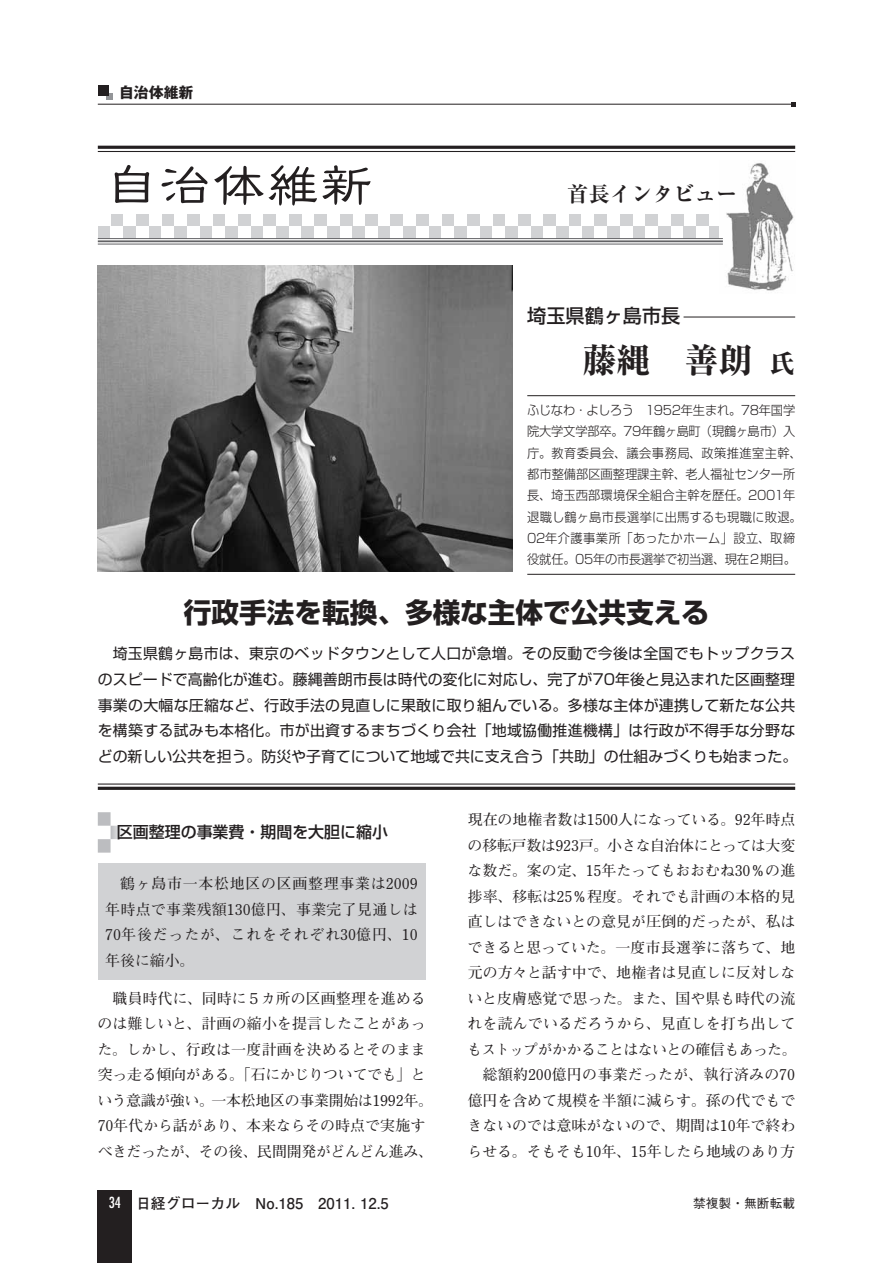
<style>
.page{position:relative;width:893px;height:1263px;background:#fff}
.page>*{position:absolute;margin:0;border:0;box-sizing:border-box;transform-origin:0 0}
.t1{font:51px "Likurei Std";letter-spacing:.05em;color:#231f20}
.t2{font:800 34.05px "Ryumin Pro";color:#231f20}
.t3{font:700 27.6px "Shin Go Pro";color:#231f20}
.t4{font:700 expanded 21.3px "Ryumin Pro";color:#231f20}
.t5{font:500 19.2px "Shin Go Pro";color:#231f20}
.t6{font:500 15.9px "Shin Go Pro";color:#231f20}
.t7{font:700 14.85px/25.5px "Futo Min A101 Pro";color:#231f20;text-align:justify}
.t8{font:14.85px/25.5px "Shin Go Pro";letter-spacing:.02em;color:#231f20}
.t9{font:700 14.85px "Futo Go B101 Pro";color:#231f20}
.t10{font:700 14.85px "Gothic MB101 Pro";color:#231f20}
.t11{font:300 12.75px/21.3px "Shin Go Pro";color:#231f20;scale:.96 1}
.t12{font:500 12.75px "Gothic BBB Pro";color:#231f20}
.s1{font-size:25.5px}
.s2{font-family:"Futura Std";font-weight:400;font-stretch:condensed;color:#fff}
</style>
<div class="page">
<hr style="left:98px;top:104px;width:697px;height:1px;background:#231f20">
<svg style="left:791px;top:102px;width:4px;height:4px"></svg>
<div style="left:106px;top:94px;width:7px;height:6px;background:#939598"></div>
<div style="left:98px;top:85px;width:10px;height:11px;background:#231f20"></div>
<div style="left:98px;top:1191px;width:34px;height:72px;background:#231f20"></div>
<div style="left:98px;top:812px;width:13px;height:14px;background:#bcbdc0"></div>
<div style="left:98px;top:839px;width:13px;height:14px;background:#bcbdc0"></div>
<svg style="left:111px;top:826px;width:11px;height:13px"></svg>
<div style="left:98px;top:863px;width:327px;height:117px;background:#d1d2d4"></div>
<div style="left:263px;top:214px;width:13px;height:12px;background:#d1d2d4"></div>
<div style="left:289px;top:214px;width:12px;height:12px;background:#d1d2d4"></div>
<div style="left:238px;top:214px;width:13px;height:12px;background:#d1d2d4"></div>
<div style="left:314px;top:214px;width:13px;height:12px;background:#d1d2d4"></div>
<div style="left:161px;top:214px;width:13px;height:12px;background:#d1d2d4"></div>
<div style="left:212px;top:214px;width:13px;height:12px;background:#d1d2d4"></div>
<div style="left:187px;top:214px;width:13px;height:12px;background:#d1d2d4"></div>
<div style="left:416px;top:214px;width:13px;height:12px;background:#d1d2d4"></div>
<div style="left:441px;top:214px;width:13px;height:12px;background:#d1d2d4"></div>
<div style="left:365px;top:214px;width:13px;height:12px;background:#d1d2d4"></div>
<div style="left:136px;top:214px;width:13px;height:12px;background:#d1d2d4"></div>
<div style="left:340px;top:214px;width:12px;height:12px;background:#d1d2d4"></div>
<div style="left:391px;top:214px;width:12px;height:12px;background:#d1d2d4"></div>
<div style="left:111px;top:214px;width:12px;height:12px;background:#d1d2d4"></div>
<div style="left:251px;top:226px;width:12px;height:12px;background:#d1d2d4"></div>
<div style="left:301px;top:226px;width:13px;height:12px;background:#d1d2d4"></div>
<div style="left:225px;top:226px;width:13px;height:12px;background:#d1d2d4"></div>
<div style="left:276px;top:226px;width:13px;height:12px;background:#d1d2d4"></div>
<div style="left:149px;top:226px;width:12px;height:12px;background:#d1d2d4"></div>
<div style="left:174px;top:226px;width:13px;height:12px;background:#d1d2d4"></div>
<div style="left:200px;top:226px;width:12px;height:12px;background:#d1d2d4"></div>
<div style="left:454px;top:226px;width:13px;height:12px;background:#d1d2d4"></div>
<div style="left:327px;top:226px;width:13px;height:12px;background:#d1d2d4"></div>
<div style="left:429px;top:226px;width:12px;height:12px;background:#d1d2d4"></div>
<div style="left:467px;top:214px;width:13px;height:12px;background:#d1d2d4"></div>
<div style="left:378px;top:226px;width:13px;height:12px;background:#d1d2d4"></div>
<div style="left:352px;top:226px;width:13px;height:12px;background:#d1d2d4"></div>
<div style="left:403px;top:226px;width:13px;height:12px;background:#d1d2d4"></div>
<div style="left:98px;top:226px;width:13px;height:12px;background:#d1d2d4"></div>
<div style="left:123px;top:226px;width:13px;height:12px;background:#d1d2d4"></div>
<div style="left:645px;top:214px;width:13px;height:12px;background:#d1d2d4"></div>
<div style="left:671px;top:214px;width:12px;height:12px;background:#d1d2d4"></div>
<div style="left:620px;top:214px;width:12px;height:12px;background:#d1d2d4"></div>
<div style="left:696px;top:214px;width:13px;height:12px;background:#d1d2d4"></div>
<div style="left:543px;top:214px;width:13px;height:12px;background:#d1d2d4"></div>
<div style="left:594px;top:214px;width:13px;height:12px;background:#d1d2d4"></div>
<div style="left:569px;top:214px;width:12px;height:12px;background:#d1d2d4"></div>
<div style="left:518px;top:214px;width:13px;height:12px;background:#d1d2d4"></div>
<div style="left:492px;top:214px;width:13px;height:12px;background:#d1d2d4"></div>
<div style="left:632px;top:226px;width:13px;height:12px;background:#d1d2d4"></div>
<div style="left:683px;top:226px;width:13px;height:12px;background:#d1d2d4"></div>
<div style="left:607px;top:226px;width:13px;height:12px;background:#d1d2d4"></div>
<div style="left:658px;top:226px;width:13px;height:12px;background:#d1d2d4"></div>
<div style="left:531px;top:226px;width:12px;height:12px;background:#d1d2d4"></div>
<div style="left:556px;top:226px;width:13px;height:12px;background:#d1d2d4"></div>
<div style="left:581px;top:226px;width:13px;height:12px;background:#d1d2d4"></div>
<div style="left:709px;top:226px;width:13px;height:12px;background:#d1d2d4"></div>
<div style="left:480px;top:226px;width:12px;height:12px;background:#d1d2d4"></div>
<div style="left:505px;top:226px;width:13px;height:12px;background:#d1d2d4"></div>
<img style="left:720px;top:163px;width:74px;height:128px">
<img style="left:98px;top:266px;width:414px;height:306px">
<hr style="left:684px;top:317px;width:111px;height:1px;background:#231f20">
<hr style="left:527px;top:395px;width:268px;height:1px;background:#231f20">
<hr style="left:527px;top:574px;width:268px;height:1px;background:#231f20">
<hr style="left:98px;top:146px;width:697px;height:3px;background:#231f20">
<hr style="left:98px;top:151px;width:697px;height:1px;background:#231f20">
<hr style="left:98px;top:238px;width:625px;height:1px;background:#636366">
<hr style="left:98px;top:240px;width:625px;height:2px;background:#636366">
<hr style="left:98px;top:244px;width:625px;height:1px;background:#636366">
<hr style="left:98px;top:783px;width:697px;height:1px;background:#231f20">
<hr style="left:98px;top:787px;width:697px;height:3px;background:#231f20">
<p class="t10" style="left:119px;top:80px;width:76px">自治体維新</p>
<h1 class="t1" style="left:106px;top:151px;width:267px">自治体維新</h1>
<h3 class="t4" style="left:567px;top:177px;width:172px">首長インタビュー</h3>
<p class="t5" style="left:527px;top:300px;width:155px">埼玉県鶴ヶ島市長</p>
<h2 class="t2" style="left:583px;top:334px;width:214px">藤縄　善朗 <span class="s1">氏</span></h2>
<p class="t11" style="left:527px;top:398px;width:288px">ふじなわ・よしろう　1952年生まれ。78年国学院大学文学部卒。79年鶴ヶ島町（現鶴ヶ島市）入庁。教育委員会、議会事務局、政策推進室主幹、都市整備部区画整理課主幹、老人福祉センター所長、埼玉西部環境保全組合主幹を歴任。2001年退職し鶴ヶ島市長選挙に出馬するも現職に敗退。<br>02年介護事業所「あったかホーム」設立、取締役就任。05年の市長選挙で初当選、現在２期目。</p>
<h3 class="t3" style="left:184px;top:590px;width:527px">行政手法を転換、多様な主体で公共支える</h3>
<p class="t8" style="left:98px;top:639px;width:701px;text-indent:15px">埼玉県鶴ヶ島市は、東京のベッドタウンとして人口が急増。その反動で今後は全国でもトップクラスのスピードで高齢化が進む。藤縄善朗市長は時代の変化に対応し、完了が70年後と見込まれた区画整理事業の大幅な圧縮など、行政手法の見直しに果敢に取り組んでいる。多様な主体が連携して新たな公共を構築する試みも本格化。市が出資するまちづくり会社「地域協働推進機構」は行政が不得手な分野などの新しい公共を担う。防災や子育てについて地域で共に支え合う「共助」の仕組みづくりも始まった。</p>
<p class="t6" style="left:117px;top:819px;width:273px">区画整理の事業費・期間を大胆に縮小</p>
<p class="t7" style="left:105px;top:869px;width:314px;text-indent:15px">鶴ヶ島市一本松地区の区画整理事業は2009年時点で事業残額130億円、事業完了見通しは70年後だったが、これをそれぞれ30億円、10年後に縮小。</p>
<p class="t7" style="left:98px;top:984px;width:337px;text-align:center">職員時代に、同時に５カ所の区画整理を進める<br>のは難しいと、計画の縮小を提言したことがあった。しかし、行政は一度計画を決めるとそのまま突っ走る傾向がある。「石にかじりついてでも」という意識が強い。一本松地区の事業開始は1992年。<br>70年代から話があり、本来ならその時点で実施すべきだったが、その後、民間開発がどんどん進み、</p>
<p class="t7" style="left:467px;top:805px;width:331px;text-align:right">現在の地権者数は1500人になっている。92年時点の移転戸数は923戸。小さな自治体にとっては大変な数だ。案の定、15年たってもおおむね30％の進捗率、移転は25％程度。それでも計画の本格的見直しはできないとの意見が圧倒的だったが、私はできると思っていた。一度市長選挙に落ちて、地元の方々と話す中で、地権者は見直しに反対しないと皮膚感覚で思った。また、国や県も時代の流れを読んでいるだろうから、見直しを打ち出してもストップがかかることはないとの確信もあった。総額約200億円の事業だったが、執行済みの70億円を含めて規模を半額に減らす。孫の代でもできないのでは意味がないので、期間は10年で終わらせる。そもそも10年、15年したら地域のあり方</p>
<p class="t9" style="left:109px;top:1191px;width:282px"><span class="s2">34</span> 日経グローカル　No.185　2011. 12.5</p>
<p class="t12" style="left:693px;top:1193px;width:104px">禁複製・無断転載</p>
</div>
